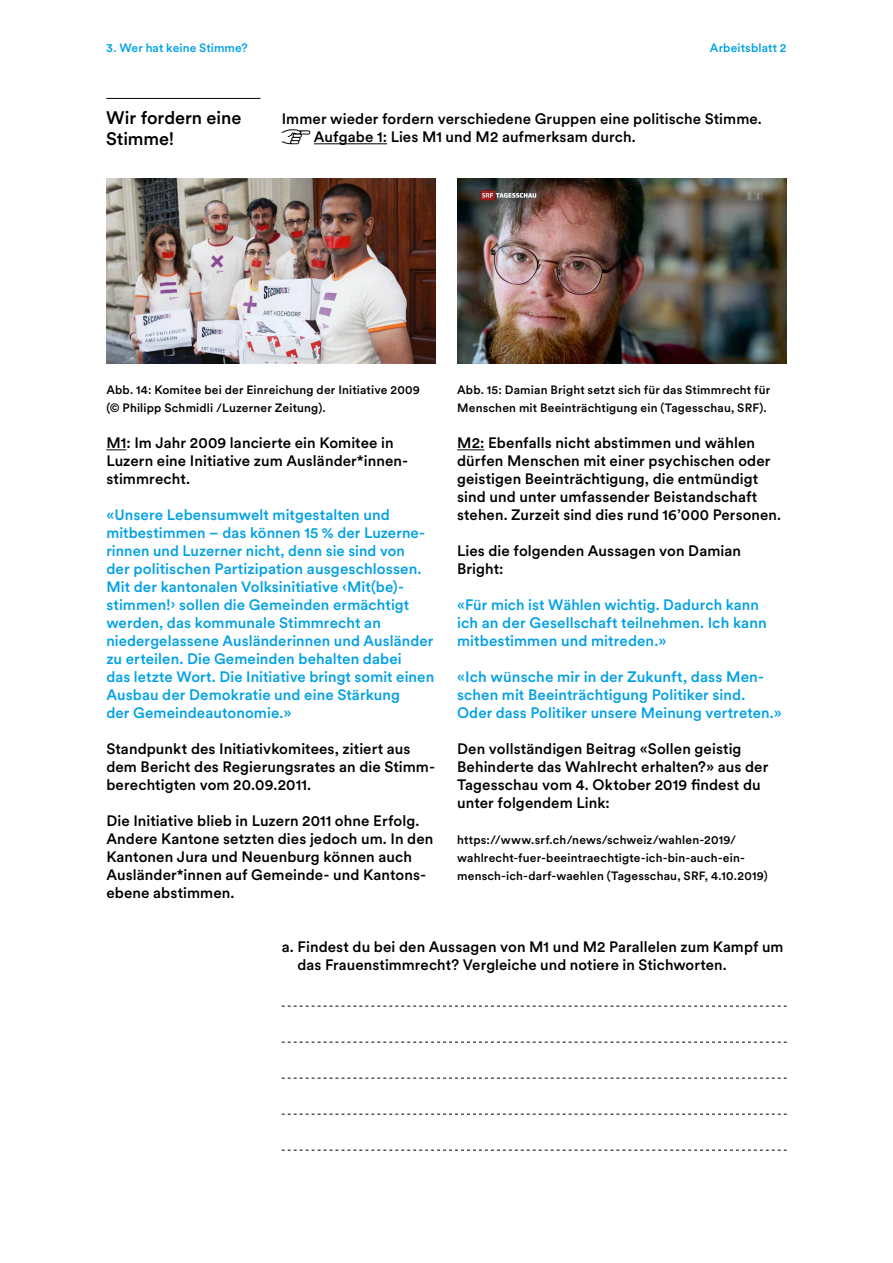
<style>
.page{position:relative;width:893px;height:1263px;background:#fff}
.page>*{position:absolute;margin:0;border:0;box-sizing:border-box;transform-origin:0 0}
.t1{font:500 18px/21px "Circular XX";color:#000}
.t2{font:500 15px/18px "Circular XX";letter-spacing:.005em;color:#000}
.t3{font:500 15px/18px "Circular XX";letter-spacing:.005em;color:#00a1e5}
.t4{font:500 12px/18px "Circular XX";letter-spacing:.015em;color:#000}
.t5{font:500 12px "Circular XX";letter-spacing:.01em;color:#00a1e5}
</style>
<div class="page">
<hr style="left:314px;top:143px;width:73px;height:1px;background:#000">
<svg style="left:282px;top:129px;width:28px;height:15px"></svg>
<hr style="left:106px;top:98px;width:154px;height:1px;background:#000">
<svg style="left:106px;top:449px;width:20px;height:1px"></svg>
<svg style="left:457px;top:449px;width:27px;height:1px"></svg>
<img style="left:457px;top:178px;width:330px;height:186px">
<img style="left:106px;top:178px;width:330px;height:186px">
<svg style="left:282px;top:1006px;width:505px;height:1px"></svg>
<svg style="left:282px;top:1042px;width:505px;height:1px"></svg>
<svg style="left:282px;top:1078px;width:505px;height:1px"></svg>
<svg style="left:282px;top:1114px;width:505px;height:1px"></svg>
<svg style="left:282px;top:1150px;width:505px;height:1px"></svg>
<p class="t5" style="left:106px;top:39px;width:143px">3. Wer hat keine Stimme?</p>
<p class="t1" style="left:106px;top:107px;width:137px">Wir fordern eine<br>Stimme!</p>
<p class="t5" style="left:710px;top:39px;width:78px">Arbeitsblatt 2</p>
<p class="t2" style="left:314px;top:109px;width:449px;text-indent:-32px">Immer wieder fordern verschiedene Gruppen eine politische Stimme.<br>Aufgabe 1: Lies M1 und M2 aufmerksam durch.</p>
<p class="t4" style="left:106px;top:381px;width:315px">Abb. 14: Komitee bei der Einreichung der Initiative 2009 (© Philipp Schmidli /Luzerner Zeitung).</p>
<p class="t2" style="left:106px;top:433px;width:303px">M1: Im Jahr 2009 lancierte ein Komitee in<br>Luzern eine Initiative zum Ausländer*innen&shy;stimmrecht.</p>
<p class="t3" style="left:106px;top:505px;width:329px">«Unsere Lebensumwelt mitgestalten und mitbestimmen – das können 15 % der Luzerne&shy;rinnen und Luzerner nicht, denn sie sind von<br>der politischen Partizipation ausgeschlossen.<br>Mit der kantonalen Volksinitiative ‹Mit(be)- stimmen!› sollen die Gemeinden ermächtigt werden, das kommunale Stimmrecht an niedergelassene Ausländerinnen und Ausländer zu erteilen. Die Gemeinden behalten dabei<br>das letzte Wort. Die Initiative bringt somit einen Ausbau der Demokratie und eine Stärkung<br>der Gemeindeautonomie.»</p>
<p class="t2" style="left:106px;top:739px;width:330px">Standpunkt des Initiativkomitees, zitiert aus dem Bericht des Regierungsrates an die Stimm&shy;berechtigten vom 20.09.2011.</p>
<p class="t2" style="left:106px;top:811px;width:329px">Die Initiative blieb in Luzern 2011 ohne Erfolg.<br>Andere Kantone setzten dies jedoch um. In den Kantonen Jura und Neuenburg können auch Ausländer*innen auf Gemeinde- und Kantons&shy;ebene abstimmen.</p>
<p class="t4" style="left:457px;top:381px;width:315px">Abb. 15: Damian Bright setzt sich für das Stimmrecht für<br>Menschen mit Beeinträchtigung ein (Tagesschau, SRF).</p>
<p class="t2" style="left:457px;top:433px;width:325px">M2: Ebenfalls nicht abstimmen und wählen dürfen Menschen mit einer psychischen oder geistigen Beeinträchtigung, die entmündigt sind und unter umfassender Beistandschaft stehen. Zurzeit sind dies rund 16’000 Personen.</p>
<p class="t2" style="left:457px;top:541px;width:285px">Lies die folgenden Aussagen von Damian<br>Bright:</p>
<p class="t3" style="left:457px;top:595px;width:311px">«Für mich ist Wählen wichtig. Dadurch kann ich an der Gesellschaft teilnehmen. Ich kann mitbestimmen und mitreden.»</p>
<p class="t3" style="left:457px;top:667px;width:326px">«Ich wünsche mir in der Zukunft, dass Men&shy;schen mit Beeinträchtigung Politiker sind.<br>Oder dass Politiker unsere Meinung vertreten.»</p>
<p class="t2" style="left:457px;top:739px;width:313px">Den vollständigen Beitrag «Sollen geistig Behinderte das Wahlrecht erhalten?» aus der Tagesschau vom 4. Oktober 2019 findest du unter folgendem Link:</p>
<p class="t4" style="left:457px;top:831px;width:312px">https://www.srf.ch/news/schweiz/wahlen-2019/ wahlrecht-fuer-beeintraechtigte-ich-bin-auch-ein&shy;mensch-ich-darf-waehlen (Tagesschau, SRF, 4.10.2019)</p>
<p class="t2" style="left:297px;top:937px;width:487px;text-indent:-16px">a. Findest du bei den Aussagen von M1 und M2 Parallelen zum Kampf um das Frauenstimmrecht? Vergleiche und notiere in Stichworten.</p>
</div>
